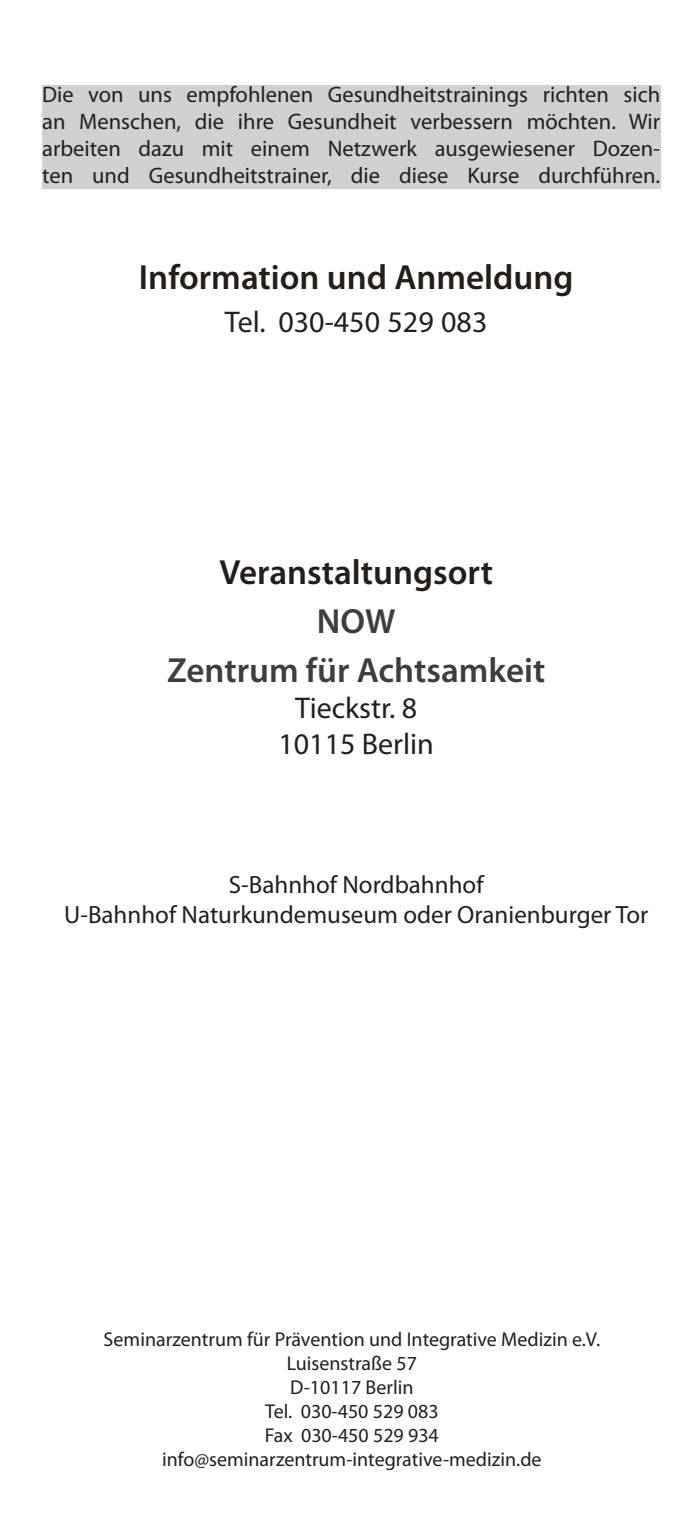
<style>
.page{position:relative;width:699px;height:1530px;background:#fff}
.page>*{position:absolute;margin:0;border:0;box-sizing:border-box;transform-origin:0 0}
.Subheadline{font:600 35px "Myriad Pro";color:#241e1b}
.Subheadline2{font:600 35px "Myriad Pro";color:#3e3e3f}
.t1{font:30px "Myriad Pro";color:#231f20}
.t2{font:25px "Myriad Pro";color:#231f20}
.t3{font:22.5px/27px "Myriad Pro";color:#231f20;text-align:justify}
.t4{font:20px/24px "Myriad Pro";color:#231f20;text-align:center}
</style>
<div class="page">
<div style="left:42px;top:85px;width:618px;height:103px;background:#cfd0d2"></div>
<p class="t3" style="left:42px;top:81px;width:619px">Die von uns empfohlenen Gesundheitstrainings richten sich an Menschen, die ihre Gesundheit verbessern möchten. Wir arbeiten dazu mit einem Netzwerk ausgewiesener Dozen&shy;ten und Gesundheitstrainer, die diese Kurse durchführen.</p>
<p class="Subheadline" style="left:139px;top:255px;width:436px">Information und Anmeldung</p>
<p class="t1" style="left:225px;top:303px;width:264px">Tel. 030-450 529 083</p>
<p class="Subheadline" style="left:219px;top:550px;width:275px">Veranstaltungsort</p>
<p class="Subheadline2" style="left:317px;top:599px;width:80px">NOW</p>
<p class="Subheadline2" style="left:167px;top:648px;width:380px">Zentrum für Achtsamkeit</p>
<p class="t1" style="left:295px;top:689px;width:124px">Tieckstr. 8</p>
<p class="t1" style="left:278px;top:725px;width:157px">10115 Berlin</p>
<p class="t2" style="left:229px;top:868px;width:256px">S-Bahnhof Nordbahnhof</p>
<p class="t2" style="left:64px;top:898px;width:585px">U-Bahnhof Naturkundemuseum oder Oranienburger Tor</p>
<p class="t4" style="left:104px;top:1326px;width:498px">Seminarzentrum für Prävention und Integrative Medizin e.V.</p>
<p class="t4" style="left:287px;top:1350px;width:132px">Luisenstraße 57</p>
<p class="t4" style="left:290px;top:1374px;width:125px">D-10117 Berlin</p>
<p class="t4" style="left:162px;top:1398px;width:381px">Tel. 030-450 529 083<br>Fax 030-450 529 934 info@seminarzentrum-integrative-medizin.de</p>
</div>
